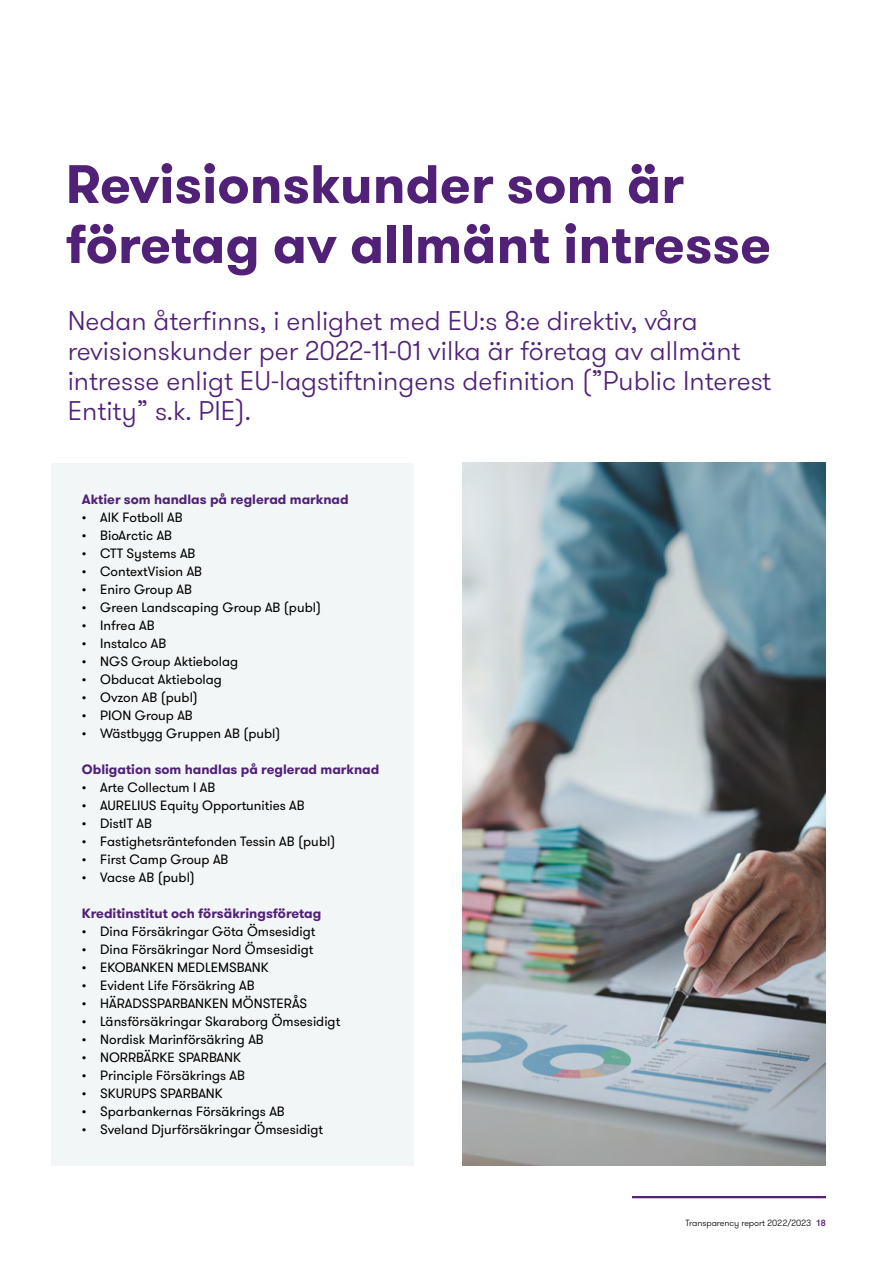
<style>
.page{position:relative;width:893px;height:1263px;background:#fff}
.page>*{position:absolute;margin:0;border:0;box-sizing:border-box;transform-origin:0 0}
.t1{font:700 54px/60px "GT Walsheim Pro";color:#512178}
.t2{font:300 27px/30px "GT Walsheim Pro";color:#512178}
.t3{font:13.5px "GT Walsheim Pro";color:#000}
.t4{font:700 13.5px "GT Walsheim Pro";color:#512178}
.t5{font:300 9px "GT Walsheim Pro";letter-spacing:-.01em;color:#000}
.s1{font-weight:500;color:#512178}
</style>
<div class="page">
<hr style="left:632px;top:1196px;width:194px;height:2px;background:#512178">
<div style="left:51px;top:463px;width:362px;height:702px;background:#f3f6f6"></div>
<img style="left:463px;top:463px;width:362px;height:702px">
<h1 class="t1" style="left:66px;top:155px;width:707px">Revisionskunder som är företag av allmänt intresse</h1>
<h2 class="t2" style="left:68px;top:306px;width:705px">Nedan återfinns, i enlighet med EU:s 8:e direktiv, våra revisionskunder per 2022-11-01 vilka är företag av allmänt intresse enligt EU-lagstiftningens definition (”Public Interest Entity” s.k. PIE).</h2>
<p class="t4" style="left:82px;top:490px;width:268px">Aktier som handlas på reglerad marknad</p>
<p class="t3" style="left:82px;top:509px;width:102px">• AIK Fotboll AB</p>
<p class="t3" style="left:82px;top:527px;width:92px">• BioArctic AB</p>
<p class="t3" style="left:82px;top:545px;width:115px">• CTT Systems AB</p>
<p class="t3" style="left:82px;top:563px;width:122px">• ContextVision AB</p>
<p class="t3" style="left:82px;top:581px;width:112px">• Eniro Group AB</p>
<p class="t3" style="left:82px;top:599px;width:241px">• Green Landscaping Group AB (publ)</p>
<p class="t3" style="left:82px;top:617px;width:74px">• Infrea AB</p>
<p class="t3" style="left:82px;top:635px;width:86px">• Instalco AB</p>
<p class="t3" style="left:82px;top:653px;width:158px">• NGS Group Aktiebolag</p>
<p class="t3" style="left:82px;top:671px;width:142px">• Obducat Aktiebolag</p>
<p class="t3" style="left:82px;top:689px;width:118px">• Ovzon AB (publ)</p>
<p class="t3" style="left:82px;top:707px;width:113px">• PION Group AB</p>
<p class="t3" style="left:82px;top:725px;width:200px">• Wästbygg Gruppen AB (publ)</p>
<p class="t4" style="left:82px;top:760px;width:299px">Obligation som handlas på reglerad marknad</p>
<p class="t3" style="left:82px;top:779px;width:135px">• Arte Collectum I AB</p>
<p class="t3" style="left:82px;top:797px;width:224px">• AURELIUS Equity Opportunities AB</p>
<p class="t3" style="left:82px;top:815px;width:72px">• DistIT AB</p>
<p class="t3" style="left:82px;top:833px;width:255px">• Fastighetsräntefonden Tessin AB (publ)</p>
<p class="t3" style="left:82px;top:851px;width:148px">• First Camp Group AB</p>
<p class="t3" style="left:82px;top:869px;width:115px">• Vacse AB (publ)</p>
<p class="t4" style="left:82px;top:904px;width:241px">Kreditinstitut och försäkringsföretag</p>
<p class="t3" style="left:82px;top:923px;width:235px">• Dina Försäkringar Göta Ömsesidigt</p>
<p class="t3" style="left:82px;top:941px;width:233px">• Dina Försäkringar Nord Ömsesidigt</p>
<p class="t3" style="left:82px;top:959px;width:188px">• EKOBANKEN MEDLEMSBANK</p>
<p class="t3" style="left:82px;top:977px;width:174px">• Evident Life Försäkring AB</p>
<p class="t3" style="left:82px;top:995px;width:227px">• HÄRADSSPARBANKEN MÖNSTERÅS</p>
<p class="t3" style="left:82px;top:1013px;width:260px">• Länsförsäkringar Skaraborg Ömsesidigt</p>
<p class="t3" style="left:82px;top:1031px;width:183px">• Nordisk Marinförsäkring AB</p>
<p class="t3" style="left:82px;top:1049px;width:161px">• NORRBÄRKE SPARBANK</p>
<p class="t3" style="left:82px;top:1067px;width:165px">• Principle Försäkrings AB</p>
<p class="t3" style="left:82px;top:1085px;width:142px">• SKURUPS SPARBANK</p>
<p class="t3" style="left:82px;top:1103px;width:205px">• Sparbankernas Försäkrings AB</p>
<p class="t3" style="left:82px;top:1121px;width:243px">• Sveland Djurförsäkringar Ömsesidigt</p>
<p class="t5" style="left:686px;top:1217px;width:142px">Transparency report 2022/2023 <span class="s1">18</span></p>
</div>
